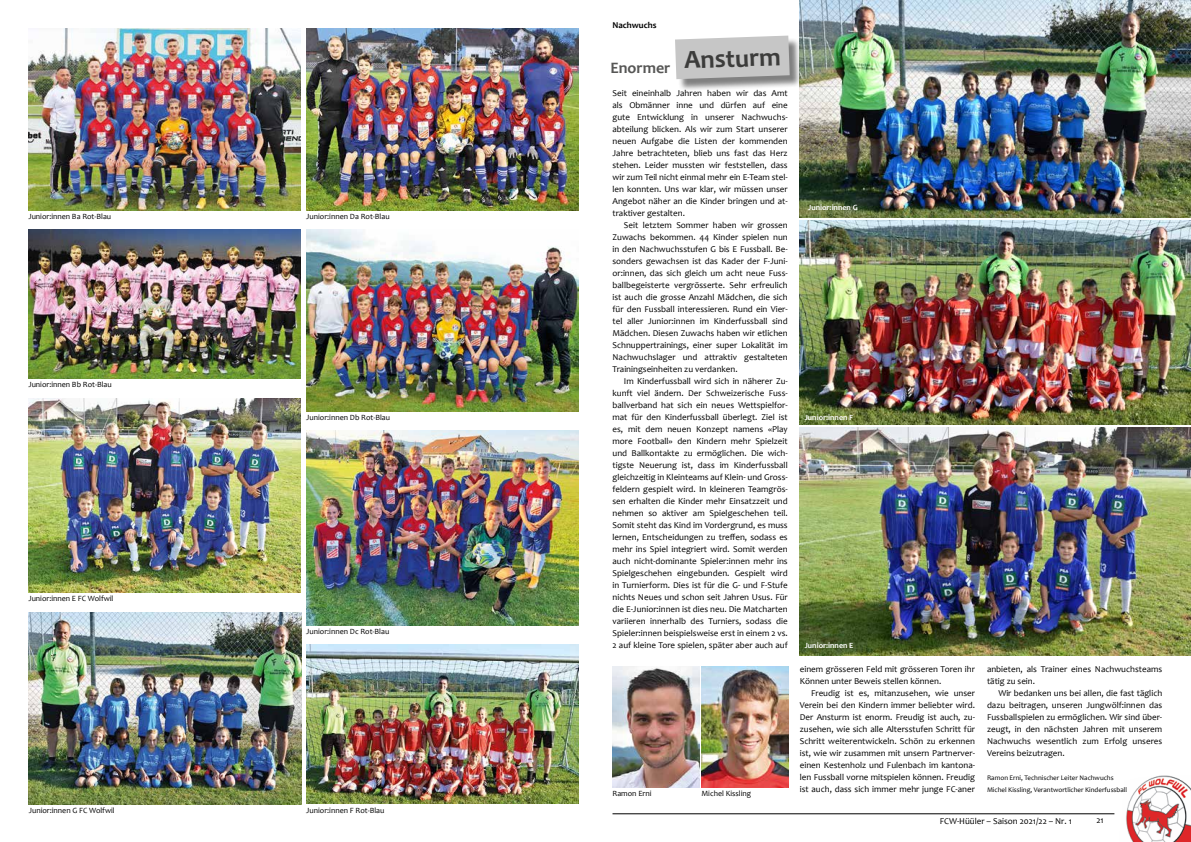
<style>
.page{position:relative;width:1191px;height:842px;background:#fff}
.page>*{position:absolute;margin:0;border:0;box-sizing:border-box;transform-origin:0 0}
.t1{font:700 26px "Candara";color:#3c3c3b}
.t2{font:700 16px "Candara";color:#575756}
.t3{font:9px/12px "Candara";color:#000;text-align:justify}
.t4{font:700 9px "Candara";color:#000}
.t5{font:8px "Candara";color:#000}
.t6{font:700 8px "Candara";color:#fff}
.t7{font:7px/12px "Candara";color:#000}
</style>
<div class="page">
<img style="left:1126px;top:775px;width:65px;height:67px">
<hr style="left:612px;top:814px;width:502px;height:1px;background:#000">
<img style="left:799px;top:0;width:392px;height:218px">
<img style="left:800px;top:220px;width:391px;height:204px">
<img style="left:799px;top:427px;width:392px;height:228px">
<img style="left:612px;top:666px;width:87px;height:121px">
<img style="left:701px;top:666px;width:87px;height:121px">
<div style="left:677px;top:37px;width:125px;height:54px;background:#000;opacity:.5"></div>
<svg style="left:675px;top:36px;width:114px;height:43px;background:#c5c5c5"></svg>
<img style="left:28px;top:28px;width:272px;height:182px">
<img style="left:28px;top:230px;width:272px;height:149px">
<img style="left:306px;top:28px;width:272px;height:182px">
<img style="left:306px;top:230px;width:272px;height:181px">
<img style="left:306px;top:431px;width:272px;height:194px">
<img style="left:28px;top:398px;width:272px;height:195px">
<img style="left:306px;top:645px;width:272px;height:159px">
<img style="left:29px;top:612px;width:272px;height:192px">
<p class="t5" style="left:28px;top:211px;width:84px">Junior:innen Ba Rot-Blau</p>
<p class="t5" style="left:28px;top:380px;width:85px">Junior:innen Bb Rot-Blau</p>
<p class="t5" style="left:28px;top:594px;width:87px">Junior:innen E FC Wolfwil</p>
<p class="t5" style="left:306px;top:211px;width:85px">Junior:innen Da Rot-Blau</p>
<p class="t5" style="left:306px;top:412px;width:85px">Junior:innen Db Rot-Blau</p>
<p class="t5" style="left:306px;top:626px;width:85px">Junior:innen Dc Rot-Blau</p>
<p class="t5" style="left:29px;top:805px;width:87px">Junior:innen G FC Wolfwil</p>
<p class="t5" style="left:306px;top:805px;width:80px">Junior:innen F Rot-Blau</p>
<p class="t4" style="left:612px;top:20px;width:46px">Nachwuchs</p>
<h2 class="t2" style="left:610px;top:58px;width:61px">Enormer</h2>
<h1 class="t1" style="left:683px;top:44px;width:98px;rotate:-2deg">Ansturm</h1>
<p class="t3" style="left:612px;top:87px;width:177px">Seit eineinhalb Jahren haben wir das Amt als Obmänner inne und dürfen auf eine gute Entwicklung in unserer Nachwuchs&shy;abteilung blicken. Als wir zum Start unserer neuen Aufgabe die Listen der kommenden Jahre betrachteten, blieb uns fast das Herz stehen. Leider mussten wir feststellen, dass wir zum Teil nicht einmal mehr ein E-Team stel&shy;len konnten. Uns war klar, wir müssen unser Angebot näher an die Kinder bringen und at&shy;traktiver gestalten.</p>
<p class="t3" style="left:612px;top:219px;width:177px;text-indent:11px">Seit letztem Sommer haben wir grossen Zuwachs bekommen. 44 Kinder spielen nun in den Nachwuchsstufen G bis E Fussball. Be&shy;sonders gewachsen ist das Kader der F-Juni&shy;or:innen, das sich gleich um acht neue Fuss&shy;ballbegeisterte vergrösserte. Sehr erfreulich ist auch die grosse Anzahl Mädchen, die sich für den Fussball interessieren. Rund ein Vier&shy;tel aller Junior:innen im Kinderfussball sind Mädchen. Diesen Zuwachs haben wir etlichen Schnuppertrainings, einer super Lokalität im Nachwuchslager und attraktiv gestalteten Trainingseinheiten zu verdanken.</p>
<p class="t3" style="left:612px;top:375px;width:177px;text-indent:11px">Im Kinderfussball wird sich in näherer Zu&shy;kunft viel ändern. Der Schweizerische Fuss&shy;ballverband hat sich ein neues Wettspielfor&shy;mat für den Kinderfussball überlegt. Ziel ist es, mit dem neuen Konzept namens «Play more Football» den Kindern mehr Spielzeit und Ballkontakte zu ermöglichen. Die wich&shy;tigste Neuerung ist, dass im Kinderfussball gleichzeitig in Kleinteams auf Klein- und Gross&shy;feldern gespielt wird. In kleineren Teamgrös&shy;sen erhalten die Kinder mehr Einsatzzeit und nehmen so aktiver am Spielgeschehen teil.<br>Somit steht das Kind im Vordergrund, es muss lernen, Entscheidungen zu treffen, sodass es mehr ins Spiel integriert wird. Somit werden auch nicht-dominante Spieler:innen mehr ins Spielgeschehen eingebunden. Gespielt wird in Turnierform. Dies ist für die G- und F-Stufe nichts Neues und schon seit Jahren Usus. Für die E-Junior:innen ist dies neu. Die Matcharten variieren innerhalb des Turniers, sodass die Spieler:innen beispielsweise erst in einem 2 vs.<br>2 auf kleine Tore spielen, später aber auch auf</p>
<p class="t5" style="left:612px;top:788px;width:40px">Ramon Erni</p>
<p class="t5" style="left:701px;top:788px;width:51px">Michel Kissling</p>
<p class="t6" style="left:808px;top:202px;width:51px">Junior:innen G</p>
<p class="t6" style="left:804px;top:412px;width:50px">Junior:innen F</p>
<p class="t6" style="left:804px;top:641px;width:50px">Junior:innen E</p>
<p class="t3" style="left:799px;top:663px;width:177px">einem grösseren Feld mit grösseren Toren ihr<br>Können unter Beweis stellen können.</p>
<p class="t3" style="left:799px;top:687px;width:177px;text-indent:11px">Freudig ist es, mitanzusehen, wie unser Verein bei den Kindern immer beliebter wird.<br>Der Ansturm ist enorm. Freudig ist auch, zu&shy;zusehen, wie sich alle Altersstufen Schritt für Schritt weiterentwickeln. Schön zu erkennen ist, wie wir zusammen mit unsern Partnerver&shy;einen Kestenholz und Fulenbach im kantona&shy;len Fussball vorne mitspielen können. Freudig ist auch, dass sich immer mehr junge FC-aner</p>
<p class="t3" style="left:987px;top:663px;width:177px">anbieten, als Trainer eines Nachwuchsteams tätig zu sein.</p>
<p class="t3" style="left:987px;top:687px;width:177px;text-indent:11px">Wir bedanken uns bei allen, die fast täglich dazu beitragen, unseren Jungwölf:innen das Fussballspielen zu ermöglichen. Wir sind über&shy;zeugt, in den nächsten Jahren mit unserem Nachwuchs wesentlich zum Erfolg unseres Vereins beizutragen.</p>
<p class="t7" style="left:987px;top:772px;width:142px">Ramon Erni, Technischer Leiter Nachwuchs<br>Michel Kissling, Verantwortlicher Kinderfussball</p>
<p class="t3" style="left:939px;top:814px;width:134px">FCW-Hüüler – Saison 2021/22 – Nr. 1</p>
<p class="t3" style="left:1096px;top:814px;width:9px">21</p>
</div>
